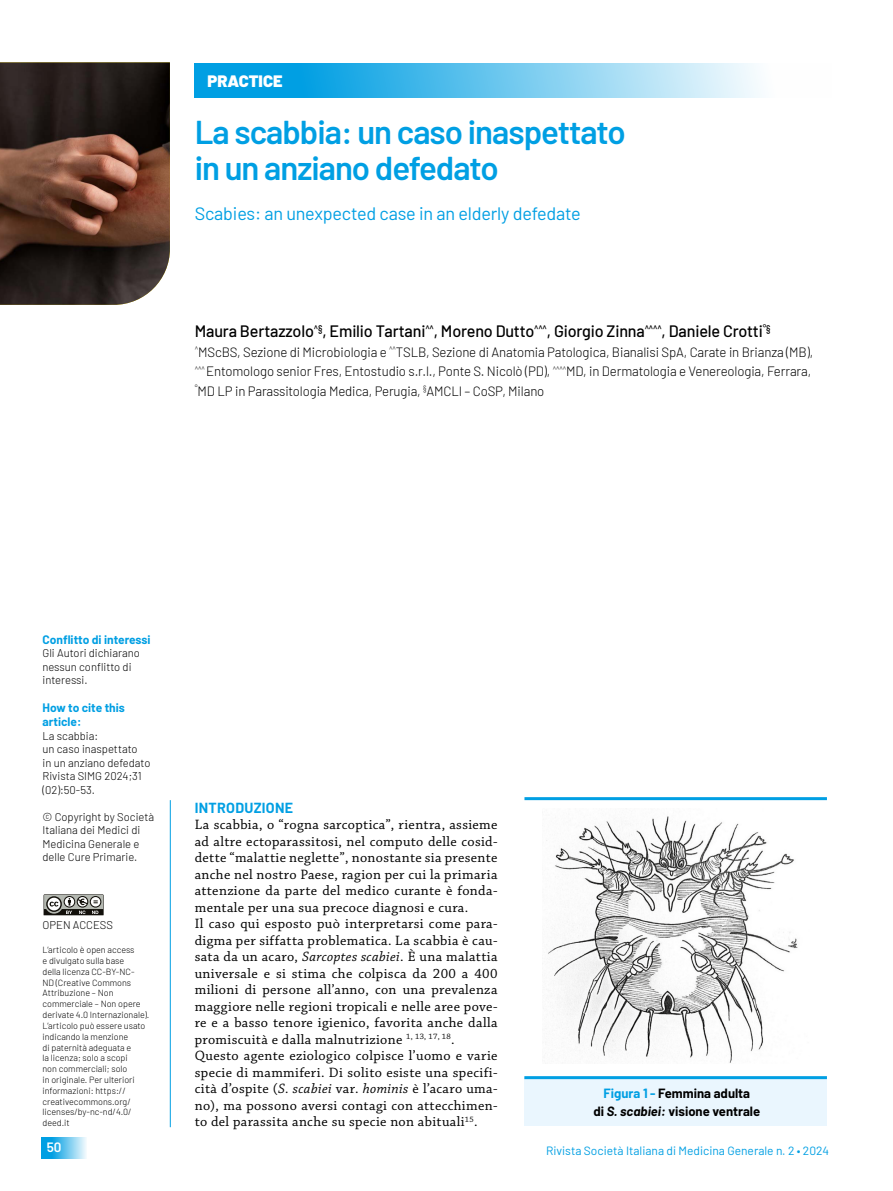
<style>
.page{position:relative;width:893px;height:1191px;background:#fff}
.page>*{position:absolute;margin:0;border:0;box-sizing:border-box;transform-origin:0 0}
.t1{font:600 33px/36.6px "Barlow";letter-spacing:-.03em;color:#009fe3}
.t2{font:18px "Barlow";letter-spacing:-.01em;color:#009fe3}
.t3{font:500 16.5px "Barlow";letter-spacing:-.01em;color:#000}
.t4{font:900 16.5px "Barlow";color:#fff}
.t5{font:14.25px/16.5px "Chaparral Pro";letter-spacing:.025em;color:#000}
.t6{font:700 14.25px "Barlow";letter-spacing:.02em;color:#009fe3}
.t7{font:300 13.5px/19.5px "Barlow";letter-spacing:-.01em;color:#000}
.t8{font:600 13.5px "Barlow";color:#fff}
.t9{font:700 13.05px/18px "Barlow";color:#000;text-align:center}
.t10{font:12px "Barlow";color:#009fe3}
.t11{font:700 12px/14.4px "Barlow";color:#009fe3}
.t12{font:300 11.25px/13.5px "Barlow";color:#000}
.t13{font:300 9px/10.8px "Barlow";color:#000}
.s1{font-style:italic}
.s2{color:#009fe3}
</style>
<div class="page">
<svg style="left:42px;top:1137px;width:44px;height:21px"></svg>
<img style="left:546px;top:816px;width:252px;height:247px">
<hr style="left:170px;top:800px;width:1px;height:327px;background:#009fe3">
<div style="left:195px;top:64px;width:637px;height:34px;background:linear-gradient(to right,#0091df,#fff)"></div>
<img style="left:0;top:62px;width:170px;height:243px">
<svg style="left:44px;top:894px;width:60px;height:22px"></svg>
<hr style="left:524px;top:797px;width:303px;height:3px;background:#009fe3">
<div style="left:524px;top:1077px;width:303px;height:49px;background:#eaf6fe"></div>
<hr style="left:524px;top:1076px;width:303px;height:3px;background:#009fe3">
<p class="t4" style="left:207px;top:71px;width:76px">PRACTICE</p>
<h1 class="t1" style="left:195px;top:112px;width:433px">La scabbia: un caso inaspettato in un anziano defedato</h1>
<p class="t2" style="left:195px;top:202px;width:388px">Scabies: an unexpected case in an elderly defedate</p>
<p class="t3" style="left:195px;top:321px;width:577px">Maura Bertazzolo<sup>^§</sup>, Emilio Tartani<sup>^^</sup>, Moreno Dutto<sup>^^^</sup>, Giorgio Zinna<sup>^^^^</sup>, Daniele Crotti<sup>°§</sup></p>
<p class="t7" style="left:195px;top:342px;width:620px"><sup>^</sup>MScBS, Sezione di Microbiologia e <sup>^^</sup>TSLB, Sezione di Anatomia Patologica, Bianalisi SpA, Carate in Brianza (MB), <sup>^^^</sup> Entomologo senior Fres, Entostudio s.r.l., Ponte S. Nicolò (PD), <sup>^^^^</sup>MD, in Dermatologia e Venereologia, Ferrara, <sup>°</sup>MD LP in Parassitologia Medica, Perugia, <sup>§</sup>AMCLI – CoSP, Milano</p>
<p class="t11" style="left:43px;top:631px;width:110px">Conflitto di interessi</p>
<p class="t12" style="left:43px;top:646px;width:99px">Gli Autori dichiarano nessun conflitto di interessi.</p>
<p class="t11" style="left:43px;top:700px;width:84px">How to cite this article:</p>
<p class="t12" style="left:43px;top:728px;width:109px">La scabbia:<br>un caso inaspettato<br>in un anziano defedato<br>Rivista SIMG 2024;31 (02):50-53.</p>
<p class="t12" style="left:43px;top:809px;width:113px">© Copyright by Società<br>Italiana dei Medici di<br>Medicina Generale e delle Cure Primarie.</p>
<p class="t12" style="left:43px;top:917px;width:72px">OPEN ACCESS</p>
<p class="t13" style="left:43px;top:944px;width:108px">L’articolo è open access<br>e divulgato sulla base<br>della licenza CC-BY-NC-<br>ND (Creative Commons<br>Attribuzione – Non commerciale – Non opere derivate 4.0 Internazionale).<br>L’articolo può essere usato indicando la menzione<br>di paternità adeguata e<br>la licenza; solo a scopi<br>non commerciali; solo<br>in originale. Per ulteriori informazioni: https:// creativecommons.org/ licenses/by-nc-nd/4.0/ deed.it</p>
<p class="t6" style="left:195px;top:798px;width:100px">INTRODUZIONE</p>
<p class="t5" style="left:195px;top:817px;width:304px">La scabbia, o “rogna sarcoptica”, rientra, assieme ad altre ectoparassitosi, nel computo delle cosid&shy;dette “malattie neglette”, nonostante sia presente anche nel nostro Paese, ragion per cui la primaria attenzione da parte del medico curante è fonda&shy;mentale per una sua precoce diagnosi e cura.<br>Il caso qui esposto può interpretarsi come para&shy;digma per siffatta problematica. La scabbia è cau&shy;sata da un acaro, <span class="s1">Sarcoptes scabiei</span>. È una malattia universale e si stima che colpisca da 200 a 400 milioni di persone all’anno, con una prevalenza maggiore nelle regioni tropicali e nelle aree pove&shy;re e a basso tenore igienico, favorita anche dalla promiscuità e dalla malnutrizione <sup>1,</sup> <sup>13,</sup> <sup>17,</sup> <sup>18</sup>.<br>Questo agente eziologico colpisce l’uomo e varie specie di mammiferi. Di solito esiste una specifi&shy;cità d’ospite (<span class="s1">S. scabiei</span> var. <span class="s1">hominis</span> è l’acaro uma&shy;no), ma possono aversi contagi con attecchimen&shy;to del parassita anche su specie non abituali<sup>15</sup>.</p>
<p class="t9" style="left:593px;top:1083px;width:168px"><span class="s2">Figura 1 -</span> Femmina adulta<br>di <span class="s1">S. scabiei:</span> visione ventrale</p>
<p class="t8" style="left:47px;top:1138px;width:16px">50</p>
<p class="t10" style="left:546px;top:1143px;width:285px">Rivista Società Italiana di Medicina Generale n. 2 • 2024</p>
</div>
